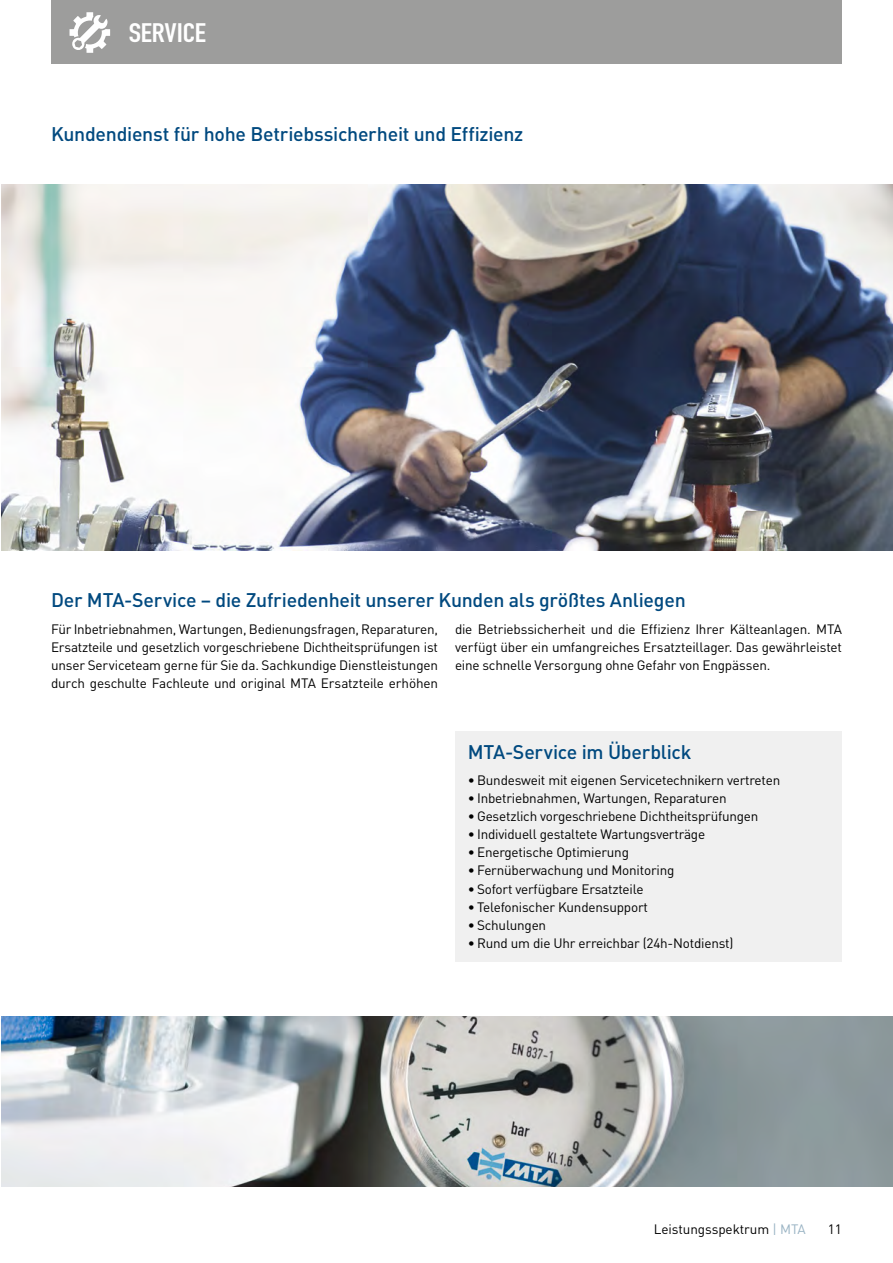
<style>
.page{position:relative;width:893px;height:1263px;background:#fff}
.page>*{position:absolute;margin:0;border:0;box-sizing:border-box;transform-origin:0 0}
.t1{font:26.4px "DIN Engschrift Std";letter-spacing:-.01em;color:#fff;scale:1.15 1}
.t2{font:500 19.5px "DIN Pro";letter-spacing:-.015em;color:#00497f}
.t3{font:13.5px/18px "DIN Pro";letter-spacing:-.015em;color:#000;text-align:justify}
.s1{color:#9ab4c4}
</style>
<div class="page">
<div style="left:51px;top:0;width:791px;height:64px;background:#9d9d9c"></div>
<img style="left:1px;top:1016px;width:892px;height:170px">
<img style="left:1px;top:185px;width:892px;height:365px">
<div style="left:455px;top:731px;width:387px;height:230px;background:#f0f0f0"></div>
<svg style="left:69px;top:12px;width:41px;height:41px"></svg>
<p class="t1" style="left:129px;top:17px;width:69px">SERVICE</p>
<p class="t2" style="left:51px;top:119px;width:474px">Kundendienst für hohe Betriebssicherheit und Effizienz</p>
<p class="t2" style="left:51px;top:584px;width:636px">Der MTA-Service – die Zufriedenheit unserer Kunden als größtes Anliegen</p>
<p class="t3" style="left:51px;top:619px;width:388px">Für Inbetriebnahmen, Wartungen, Bedienungsfragen, Reparaturen, Ersatzteile und gesetzlich vorgeschriebene Dichtheitsprüfungen ist unser Serviceteam gerne für Sie da. Sachkundige Dienstleistungen durch geschulte Fachleute und original MTA Ersatzteile erhöhen</p>
<p class="t3" style="left:455px;top:619px;width:388px">die Betriebssicherheit und die Effizienz Ihrer Kälteanlagen. MTA verfügt über ein umfangreiches Ersatzteillager. Das gewährleistet eine schnelle Versorgung ohne Gefahr von Engpässen.</p>
<p class="t2" style="left:468px;top:736px;width:225px">MTA-Service im Überblick</p>
<p class="t3" style="left:468px;top:770px;width:314px">• Bundesweit mit eigenen Servicetechnikern vertreten</p>
<p class="t3" style="left:468px;top:788px;width:260px">• Inbetriebnahmen, Wartungen, Reparaturen</p>
<p class="t3" style="left:468px;top:806px;width:292px">• Gesetzlich vorgeschriebene Dichtheitsprüfungen</p>
<p class="t3" style="left:468px;top:824px;width:239px">• Individuell gestaltete Wartungsverträge</p>
<p class="t3" style="left:468px;top:842px;width:163px">• Energetische Optimierung</p>
<p class="t3" style="left:468px;top:860px;width:208px">• Fernüberwachung und Monitoring</p>
<p class="t3" style="left:468px;top:878px;width:177px">• Sofort verfügbare Ersatzteile</p>
<p class="t3" style="left:468px;top:896px;width:182px">• Telefonischer Kundensupport</p>
<p class="t3" style="left:468px;top:914px;width:80px">• Schulungen</p>
<p class="t3" style="left:468px;top:932px;width:267px">• Rund um die Uhr erreichbar (24h-Notdienst)</p>
<p class="t3" style="left:654px;top:1219px;width:154px">Leistungsspektrum <span class="s1">| MTA</span></p>
<p class="t3" style="left:828px;top:1219px;width:16px">11</p>
</div>
